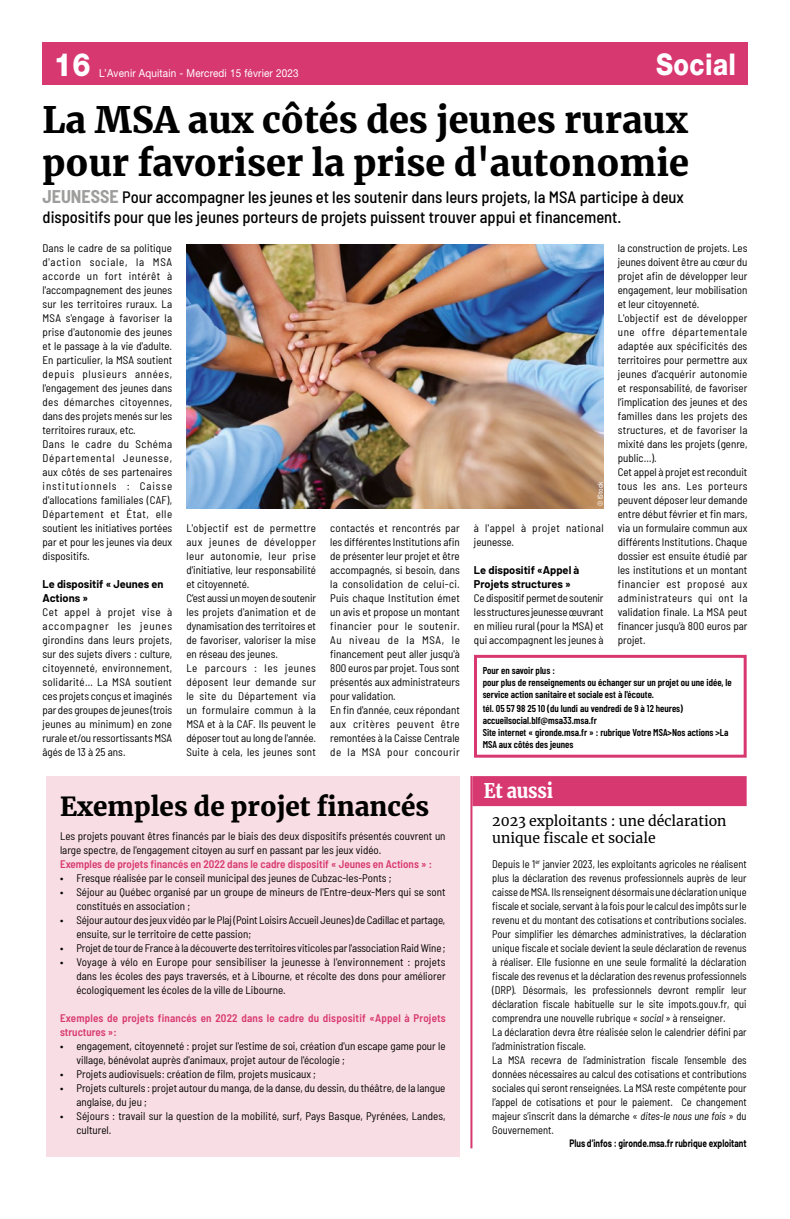
<style>
.page{position:relative;width:790px;height:1219px;background:#fff}
.page>*{position:absolute;margin:0;border:0;box-sizing:border-box;transform-origin:0 0}
.Titre{font:900 36px/43.2px "Merriweather";color:#000}
.t1{font:800 32px "Helvetica Neue";color:#fff;scale:.9 1}
.t2{font:800 30px "Helvetica Neue";letter-spacing:.015em;color:#fff;scale:.85 1}
.Titresecondaire{font:900 26px "Merriweather";color:#000}
.t3{font:900 20px "Merriweather";letter-spacing:-.01em;color:#fff;scale:.9 1}
.Chapo{font:500 semi-condensed 16.5px/19.8px "Barlow";color:#000}
.TitreEtaussi{font:14px/16.8px "Merriweather";color:#000}
.texte_courant{font:semi-condensed 11px/14px "Barlow";color:#000;text-align:justify}
.texte_courant_Et_aus{font:semi-condensed 11px/14px "Barlow";color:#000;text-align:justify;scale:.95 1}
.texte_courant_Et_aus-2{font:semi-condensed 11px/14px "Barlow";color:#000}
.texte_courant-2{font:600 semi-condensed 11px/14px "Barlow";color:#d83870}
.Inter{font:700 11px/14px "Barlow";color:#000}
.t4{font:11px "Helvetica Neue";letter-spacing:.02em;color:#fff;scale:.9 1}
.texte_courant-3{font:semi-condensed 11px/14px "Barlow";letter-spacing:.04em;color:#000}
.signature{font:700 10.5px "Barlow";color:#000;scale:.8 1}
.Signaturelogo{font:600 10px/12px "Barlow Condensed";color:#000}
.t5{font:500 7px "Barlow";color:#fff;scale:.9 1}
.s1{font-weight:700;font-size:18px;color:#9d9d9c}
.s2{font-style:italic}
</style>
<div class="page">
<div style="left:43px;top:43px;width:704px;height:42px;background:#d83870"></div>
<svg style="left:474px;top:654px;width:273px;height:104px"></svg>
<img style="left:186px;top:245px;width:417px;height:263px">
<hr style="left:470px;top:776px;width:2px;height:372px;background:#d83870">
<div style="left:472px;top:776px;width:274px;height:30px;background:#d83870"></div>
<div style="left:46px;top:776px;width:413px;height:380px;background:#f8dde4"></div>
<h3 class="t2" style="left:656px;top:47px;width:95px">Social</h3>
<p class="Titre" style="left:43px;top:97px;width:648px">La MSA aux côtés des jeunes ruraux pour favoriser la prise d'autonomie</p>
<p class="Chapo" style="left:43px;top:186px;width:643px"><span class="s1">JEUNESSE</span> Pour accompagner les jeunes et les soutenir dans leurs projets, la MSA participe à deux dispositifs pour que les jeunes porteurs de projets puissent trouver appui et financement.</p>
<p class="texte_courant" style="left:43px;top:240px;width:131px">Dans le cadre de sa politique d'action sociale, la MSA accorde un fort intérêt à l'accompagnement des jeunes sur les territoires ruraux. La MSA s'engage à favoriser la prise d'autonomie des jeunes et le passage à la vie d'adulte.<br>En particulier, la MSA soutient depuis plusieurs années, l'engagement des jeunes dans des démarches citoyennes, dans des projets menés sur les territoires ruraux, etc.</p>
<p class="texte_courant" style="left:43px;top:436px;width:131px">Dans le cadre du Schéma Départemental Jeunesse, aux côtés de ses partenaires institutionnels : Caisse d'allocations familiales (CAF), Département et État, elle soutient les initiatives portées par et pour les jeunes via deux dispositifs.</p>
<p class="Inter" style="left:43px;top:576px;width:123px">Le dispositif « Jeunes en<br>Actions »</p>
<p class="texte_courant" style="left:43px;top:604px;width:131px">Cet appel à projet vise à accompagner les jeunes girondins dans leurs projets, sur des sujets divers : culture, citoyenneté, environnement, solidarité… La MSA soutient ces projets conçus et imaginés par des groupes de jeunes (trois jeunes au minimum) en zone rurale et/ou ressortissants MSA âgés de 13 à 25 ans.</p>
<h2 class="t1" style="left:54px;top:46px;width:42px">16</h2>
<h3 class="t2" style="left:619px;top:47px;width:138px">Politique</h3>
<p class="t4" style="left:99px;top:66px;width:223px">L’Avenir Aquitain - Mercredi 15 février 2023</p>
<p class="texte_courant" style="left:617px;top:240px;width:131px">la construction de projets. Les jeunes doivent être au cœur du projet afin de développer leur engagement, leur mobilisation et leur citoyenneté.</p>
<p class="texte_courant" style="left:617px;top:310px;width:131px">L'objectif est de développer une offre départementale adaptée aux spécificités des territoires pour permettre aux jeunes d’acquérir autonomie et responsabilité, de favoriser l’implication des jeunes et des familles dans les projets des structures, et de favoriser la mixité dans les projets (genre, public…).</p>
<p class="texte_courant" style="left:617px;top:464px;width:131px">Cet appel à projet est reconduit tous les ans. Les porteurs peuvent déposer leur demande entre début février et fin mars, via un formulaire commun aux différents Institutions. Chaque dossier est ensuite étudié par les institutions et un montant financier est proposé aux administrateurs qui ont la validation finale. La MSA peut financer jusqu'à 800 euros par projet.</p>
<p class="Signaturelogo" style="left:482px;top:663px;width:250px">Pour en savoir plus :<br>pour plus de renseignements ou échanger sur un projet ou une idée, le service action sanitaire et sociale est à l'écoute.</p>
<p class="Signaturelogo" style="left:482px;top:702px;width:247px">tél. 05 57 98 25 10 (du lundi au vendredi de 9 à 12 heures) accueilsocial.blf@msa33.msa.fr<br>Site internet « gironde.msa.fr » : rubrique Votre MSA&gt;Nos actions &gt;La MSA aux côtés des jeunes</p>
<p class="t5" style="left:595px;top:506px;width:28px;rotate:-90deg">© IStock</p>
<p class="texte_courant" style="left:186px;top:520px;width:131px">L'objectif est de permettre aux jeunes de développer leur autonomie, leur prise d'initiative, leur responsabilité et citoyenneté.</p>
<p class="texte_courant" style="left:186px;top:590px;width:131px">C'est aussi un moyen de soutenir les projets d'animation et de dynamisation des territoires et de favoriser, valoriser la mise en réseau des jeunes.</p>
<p class="texte_courant" style="left:186px;top:660px;width:131px">Le parcours : les jeunes déposent leur demande sur le site du Département via un formulaire commun à la MSA et à la CAF. Ils peuvent le déposer tout au long de l'année.<br>Suite à cela, les jeunes sont</p>
<p class="texte_courant-3" style="left:474px;top:520px;width:131px">à l'appel à projet national jeunesse.</p>
<p class="Inter" style="left:474px;top:562px;width:107px">Le dispositif «Appel à<br>Projets structures »</p>
<p class="texte_courant" style="left:474px;top:590px;width:131px">Ce dispositif permet de soutenir les structures jeunesse œuvrant en milieu rural (pour la MSA) et qui accompagnent les jeunes à</p>
<p class="texte_courant" style="left:330px;top:520px;width:131px">contactés et rencontrés par les différentes Institutions afin de présenter leur projet et être accompagnés, si besoin, dans la consolidation de celui-ci.<br>Puis chaque Institution émet un avis et propose un montant financier pour le soutenir.<br>Au niveau de la MSA, le financement peut aller jusqu'à 800 euros par projet. Tous sont présentés aux administrateurs pour validation.</p>
<p class="texte_courant" style="left:330px;top:702px;width:131px">En fin d'année, ceux répondant aux critères peuvent être remontées à la Caisse Centrale de la MSA pour concourir</p>
<p class="Titresecondaire" style="left:60px;top:788px;width:371px">Exemples de projet financés</p>
<p class="texte_courant" style="left:60px;top:828px;width:387px">Les projets pouvant êtres financés par le biais des deux dispositifs présentés couvrent un large spectre, de l'engagement citoyen au surf en passant par les jeux vidéo.</p>
<p class="texte_courant-2" style="left:60px;top:856px;width:373px">Exemples de projets financés en 2022 dans le cadre dispositif « Jeunes en Actions » :</p>
<p class="texte_courant_Et_aus-2" style="left:60px;top:870px;width:333px">• Fresque réalisée par le conseil municipal des jeunes de Cubzac-les-Ponts ;</p>
<p class="texte_courant_Et_aus-2" style="left:76px;top:884px;width:370px;text-indent:-16px">• Séjour au Québec organisé par un groupe de mineurs de l'Entre-deux-Mers qui se sont constitués en association ;</p>
<p class="texte_courant_Et_aus-2" style="left:76px;top:912px;width:370px;text-indent:-16px">• Séjour autour des jeux vidéo par le Plaj (Point Loisirs Accueil Jeunes) de Cadillac et partage, ensuite, sur le territoire de cette passion;</p>
<p class="texte_courant_Et_aus-2" style="left:60px;top:940px;width:387px">• Projet de tour de France à la découverte des territoires viticoles par l'association Raid Wine ;</p>
<p class="texte_courant_Et_aus-2" style="left:76px;top:954px;width:370px;text-align:justify;text-indent:-16px">• Voyage à vélo en Europe pour sensibiliser la jeunesse à l'environnement : projets dans les écoles des pays traversés, et à Libourne, et récolte des dons pour améliorer écologiquement les écoles de la ville de Libourne.</p>
<p class="texte_courant-2" style="left:60px;top:1010px;width:387px">Exemples de projets financés en 2022 dans le cadre du dispositif «Appel à Projets structures »:</p>
<p class="texte_courant_Et_aus-2" style="left:76px;top:1038px;width:370px;text-indent:-16px">• engagement, citoyenneté : projet sur l'estime de soi, création d'un escape game pour le village, bénévolat auprès d'animaux, projet autour de l'écologie ;</p>
<p class="texte_courant_Et_aus-2" style="left:60px;top:1066px;width:257px">• Projets audiovisuels: création de film, projets musicaux ;</p>
<p class="texte_courant_Et_aus-2" style="left:76px;top:1080px;width:370px;text-indent:-16px">• Projets culturels : projet autour du manga, de la danse, du dessin, du théâtre, de la langue anglaise, du jeu ;</p>
<p class="texte_courant_Et_aus-2" style="left:76px;top:1108px;width:370px;text-indent:-16px">• Séjours : travail sur la question de la mobilité, surf, Pays Basque, Pyrénées, Landes, culturel.</p>
<p class="t3" style="left:483px;top:776px;width:79px">Et aussi</p>
<p class="TitreEtaussi" style="left:492px;top:812px;width:236px">2023 exploitants : une déclaration unique fiscale et sociale</p>
<p class="texte_courant_Et_aus" style="left:492px;top:856px;width:269px">Depuis le 1<sup>er</sup> janvier 2023, les exploitants agricoles ne réalisent plus la déclaration des revenus professionnels auprès de leur caisse de MSA. Ils renseignent désormais une déclaration unique fiscale et sociale, servant à la fois pour le calcul des impôts sur le revenu et du montant des cotisations et contributions sociales.</p>
<p class="texte_courant_Et_aus" style="left:492px;top:926px;width:269px">Pour simplifier les démarches administratives, la déclaration unique fiscale et sociale devient la seule déclaration de revenus à réaliser. Elle fusionne en une seule formalité la déclaration fiscale des revenus et la déclaration des revenus professionnels (DRP). Désormais, les professionnels devront remplir leur déclaration fiscale habituelle sur le site impots.gouv.fr, qui comprendra une nouvelle rubrique « <span class="s2">social</span> » à renseigner.</p>
<p class="texte_courant_Et_aus" style="left:492px;top:1024px;width:269px">La déclaration devra être réalisée selon le calendrier défini par l’administration fiscale.</p>
<p class="texte_courant_Et_aus" style="left:492px;top:1052px;width:269px">La MSA recevra de l’administration fiscale l’ensemble des données nécessaires au calcul des cotisations et contributions sociales qui seront renseignées. La MSA reste compétente pour l’appel de cotisations et pour le paiement. Ce changement majeur s’inscrit dans la démarche « <span class="s2">dites-le nous une fois</span> » du Gouvernement.</p>
<p class="signature" style="left:569px;top:1136px;width:223px">Plus d’infos : gironde.msa.fr rubrique exploitant</p>
</div>
